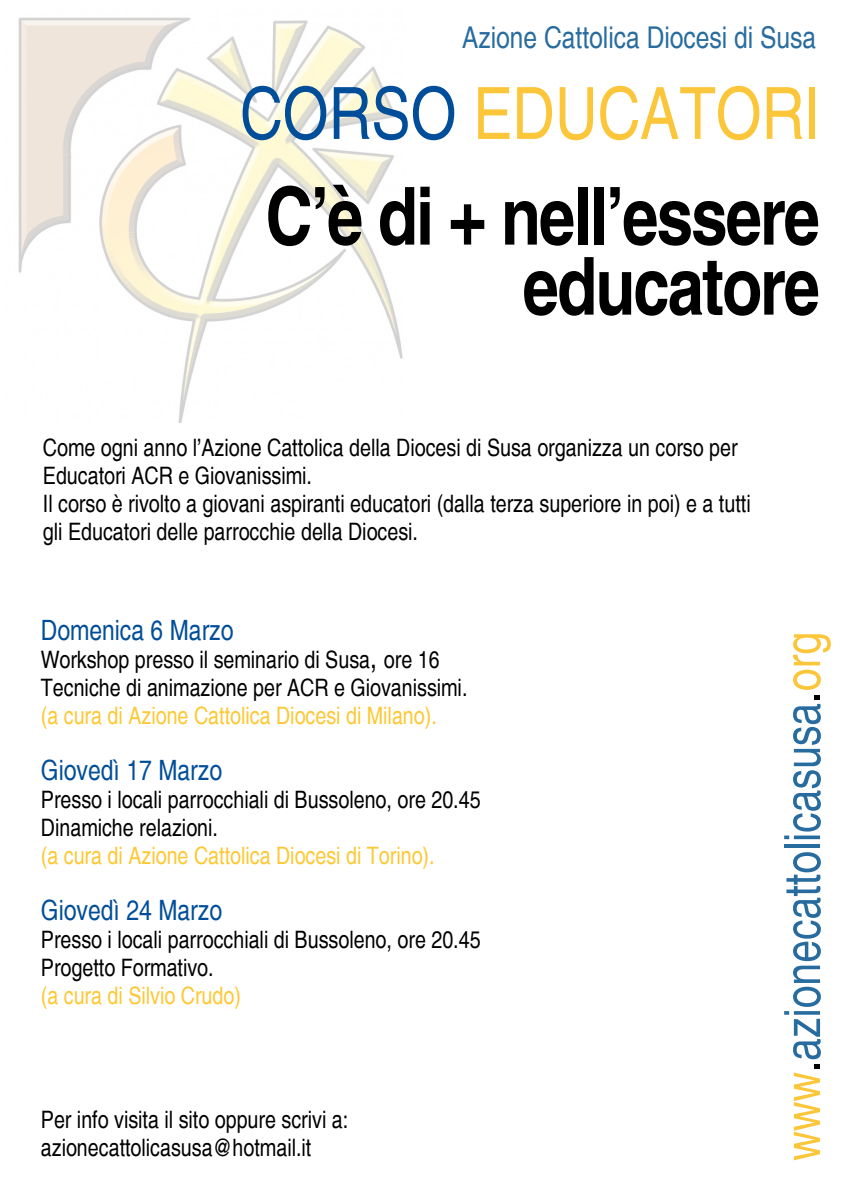
<style>
.page{position:relative;width:842px;height:1191px;background:#fff}
.page>*{position:absolute;margin:0;border:0;box-sizing:border-box;transform-origin:0 0}
.t1{font:700 condensed 80px/70px "Helvetica";letter-spacing:-.025em;color:#000;text-align:right}
.t2{font:condensed 72px "Helvetica";color:#fbc63a}
.t3{font:condensed 50px "Helvetica";color:#286c9f}
.t4{font:condensed 30px "Helvetica";color:#286c9f}
.t5{font:condensed 28px "Helvetica";color:#004e99}
.t6{font:condensed 24px/28px "Helvetica";color:#000}
.t7{font:condensed 24px "Helvetica";color:#fdc834}
.s1{color:#004e99}
.s2{font-size:30px}
.s3{color:#fbc63a}
.s4{color:#000}
</style>
<div class="page">
<img style="left:18px;top:17px;width:385px;height:405px">
<p class="t4" style="left:462px;top:17px;width:356px">Azione Cattolica Diocesi di Susa</p>
<h2 class="t2" style="left:240px;top:67px;width:582px"><span class="s1">CORSO</span> EDUCATORI</h2>
<h1 class="t1" style="left:265px;top:178px;width:556px">C’è di + nell’essere educatore</h1>
<p class="t6" style="left:43px;top:433px;width:709px">Come ogni anno l’Azione Cattolica della Diocesi di Susa organizza un corso per Educatori ACR e Giovanissimi.<br>Il corso è rivolto a giovani aspiranti educatori (dalla terza superiore in poi) e a tutti gli Educatori delle parrocchie della Diocesi.</p>
<p class="t5" style="left:41px;top:612px;width:194px">Domenica 6 Marzo</p>
<p class="t6" style="left:41px;top:645px;width:428px">Workshop presso il seminario di Susa<span class="s2">,</span> ore 16<br>Tecniche di animazione per ACR e Giovanissimi.</p>
<p class="t7" style="left:41px;top:700px;width:397px">(a cura di Azione Cattolica Diocesi di Milano).</p>
<p class="t5" style="left:41px;top:752px;width:183px">Giovedì 17 Marzo</p>
<p class="t6" style="left:41px;top:785px;width:441px">Presso i locali parrocchiali di Bussoleno, ore 20.45<br>Dinamiche relazioni.</p>
<p class="t7" style="left:41px;top:840px;width:395px">(a cura di Azione Cattolica Diocesi di Torino).</p>
<p class="t5" style="left:41px;top:892px;width:183px">Giovedì 24 Marzo</p>
<p class="t6" style="left:41px;top:925px;width:441px">Presso i locali parrocchiali di Bussoleno, ore 20.45<br>Progetto Formativo.</p>
<p class="t7" style="left:41px;top:980px;width:202px">(a cura di Silvio Crudo)</p>
<p class="t6" style="left:41px;top:1104px;width:309px">Per info visita il sito oppure scrivi a: azionecattolicasusa@hotmail.it</p>
<h3 class="t3" style="left:770px;top:1161px;width:530px;rotate:-90deg"><span class="s3">www</span><span class="s4">.</span>azionecattolicasusa<span class="s4">.</span><span class="s3">org</span></h3>
</div>
